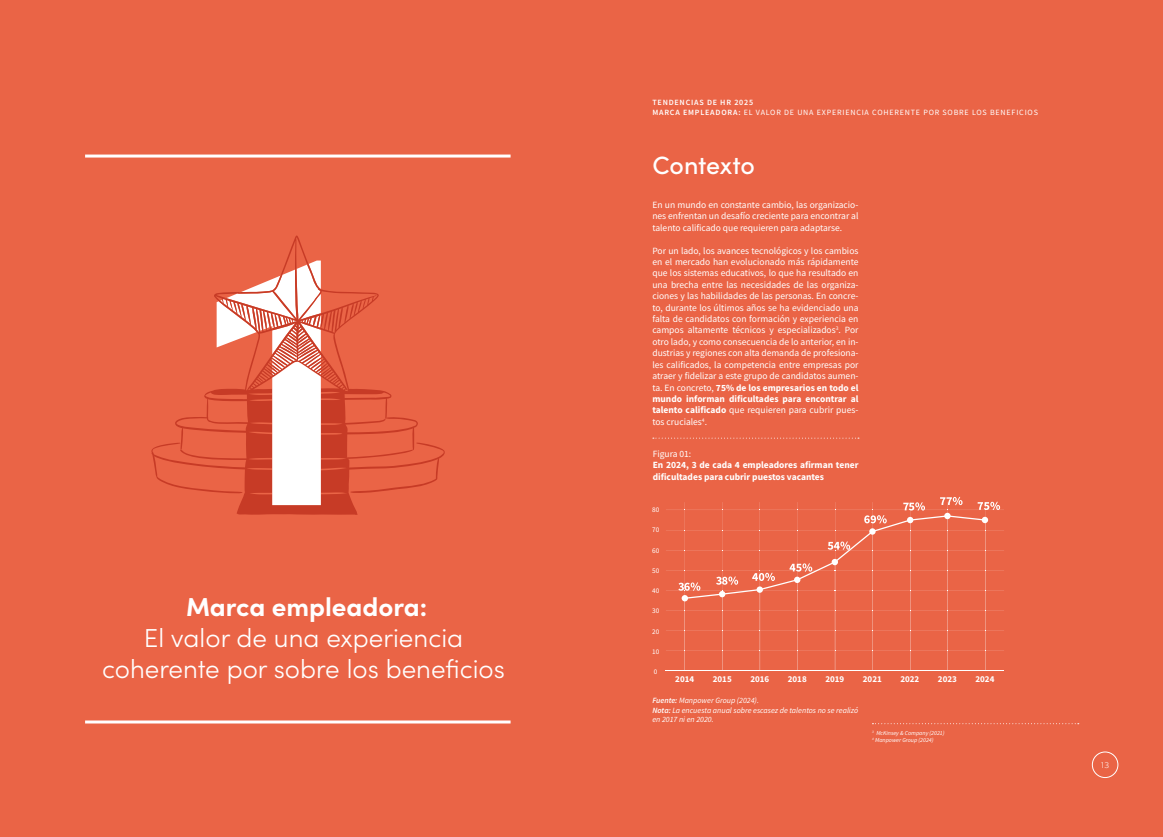
<style>
.page{position:relative;width:1163px;height:837px;background:#fff}
.page>*{position:absolute;margin:0;border:0;box-sizing:border-box;transform-origin:0 0}
.t1{font:300 26px/31.2px "Sofia Pro";color:#fff;text-align:center}
.t2{font:700 26px "Sofia Pro";color:#fff}
.t3{font:500 25px "Sofia Pro";letter-spacing:-.005em;color:#fff}
.t4{font:300 11px "Source Sans Pro";color:#fff}
.t5{font:9.5px/11.4px "Source Sans Pro";color:#fff;text-align:justify}
.t6{font:700 9.5px/11.4px "Source Sans Pro";color:#fff}
.t7{font:700 9px "Source Sans Pro";color:#fff}
.t8{font:italic 8px/9.6px "Source Sans Pro";color:#fff}
.t9{font:8px/10px "Source Sans Pro";letter-spacing:.1em;color:#fff}
.t10{font:7.1px "Source Sans Pro";color:#fff}
.t11{font:italic 6px/7.2px "Source Sans Pro";color:#fff}
.s1{font-weight:600}
.s2{font-weight:700}
</style>
<div class="page">
<div style="left:0;top:0;width:1162px;height:836px;background:#ea6446"></div>
<hr style="left:85px;top:154px;width:425px;height:3px;background:#fff">
<hr style="left:85px;top:720px;width:425px;height:3px;background:#fff">
<svg style="left:872px;top:723px;width:206px;height:1px"></svg>
<div style="left:1091px;top:751px;width:26px;height:26px;border:1px solid #fff;border-radius:50%"></div>
<svg style="left:652px;top:437px;width:206px;height:1px"></svg>
<svg style="left:151px;top:289px;width:293px;height:226px"></svg>
<svg style="left:213px;top:235px;width:108px;height:270px"></svg>
<hr style="left:665px;top:670px;width:338px;height:1px;background:#fff">
<svg style="left:666px;top:497px;width:337px;height:173px"></svg>
<h1 class="t2" style="left:186px;top:586px;width:242px">Marca empleadora:</h1>
<h1 class="t1" style="left:102px;top:620px;width:404px">El valor de una experiencia coherente por sobre los beneficios</h1>
<p class="t9" style="left:652px;top:98px;width:387px"><span class="s1">TENDENCIAS DE HR 2025<br>MARCA EMPLEADORA:</span> EL VALOR DE UNA EXPERIENCIA COHERENTE POR SOBRE LOS BENEFICIOS</p>
<h2 class="t3" style="left:652px;top:147px;width:104px">Contexto</h2>
<p class="t5" style="left:652px;top:199px;width:207px">En un mundo en constante cambio, las organizacio&shy;nes enfrentan un desafío creciente para encontrar al talento calificado que requieren para adaptarse.</p>
<p class="t5" style="left:652px;top:244px;width:207px">Por un lado, los avances tecnológicos y los cambios en el mercado han evolucionado más rápidamente que los sistemas educativos, lo que ha resultado en una brecha entre las necesidades de las organiza&shy;ciones y las habilidades de las personas. En concre&shy;to, durante los últimos años se ha evidenciado una falta de candidatos con formación y experiencia en campos altamente técnicos y especializados<sup>3</sup>. Por otro lado, y como consecuencia de lo anterior, en in&shy;dustrias y regiones con alta demanda de profesiona&shy;les calificados, la competencia entre empresas por atraer y fidelizar a este grupo de candidatos aumen&shy;ta. En concreto, <span class="s2">75% de los empresarios en todo el mundo informan dificultades para encontrar al talento calificado</span> que requieren para cubrir pues&shy;tos cruciales<sup>4</sup>.</p>
<p class="t5" style="left:652px;top:448px;width:40px">Figura 01:</p>
<p class="t6" style="left:652px;top:459px;width:207px">En 2024, 3 de cada 4 empleadores afirman tener dificultades para cubrir puestos vacantes</p>
<p class="t10" style="left:652px;top:505px;width:9px">80</p>
<p class="t10" style="left:652px;top:525px;width:9px">70</p>
<p class="t10" style="left:652px;top:545px;width:9px">60</p>
<p class="t10" style="left:652px;top:565px;width:9px">50</p>
<p class="t10" style="left:652px;top:586px;width:9px">40</p>
<p class="t10" style="left:652px;top:606px;width:9px">30</p>
<p class="t10" style="left:652px;top:626px;width:9px">20</p>
<p class="t10" style="left:652px;top:646px;width:9px">10</p>
<p class="t10" style="left:653px;top:667px;width:5px">0</p>
<p class="t7" style="left:675px;top:673px;width:20px">2014</p>
<p class="t7" style="left:712px;top:673px;width:20px">2015</p>
<p class="t7" style="left:750px;top:673px;width:20px">2016</p>
<p class="t7" style="left:787px;top:673px;width:20px">2018</p>
<p class="t7" style="left:825px;top:673px;width:20px">2019</p>
<p class="t7" style="left:862px;top:673px;width:20px">2021</p>
<p class="t7" style="left:900px;top:673px;width:20px">2022</p>
<p class="t7" style="left:937px;top:673px;width:20px">2023</p>
<p class="t7" style="left:975px;top:673px;width:20px">2024</p>
<p class="t8" style="left:652px;top:695px;width:207px"><span class="s1">Fuente:</span> Manpower Group (2024).<br><span class="s1">Nota:</span> La encuesta anual sobre escasez de talentos no se realizó en 2017 ni en 2020.</p>
<p class="t11" style="left:872px;top:728px;width:74px"><sup>3</sup> McKinsey &amp; Company (2021)<br><sup>4</sup> Manpower Group (2024)</p>
<p class="t4" style="left:1100px;top:757px;width:10px">13</p>
</div>
